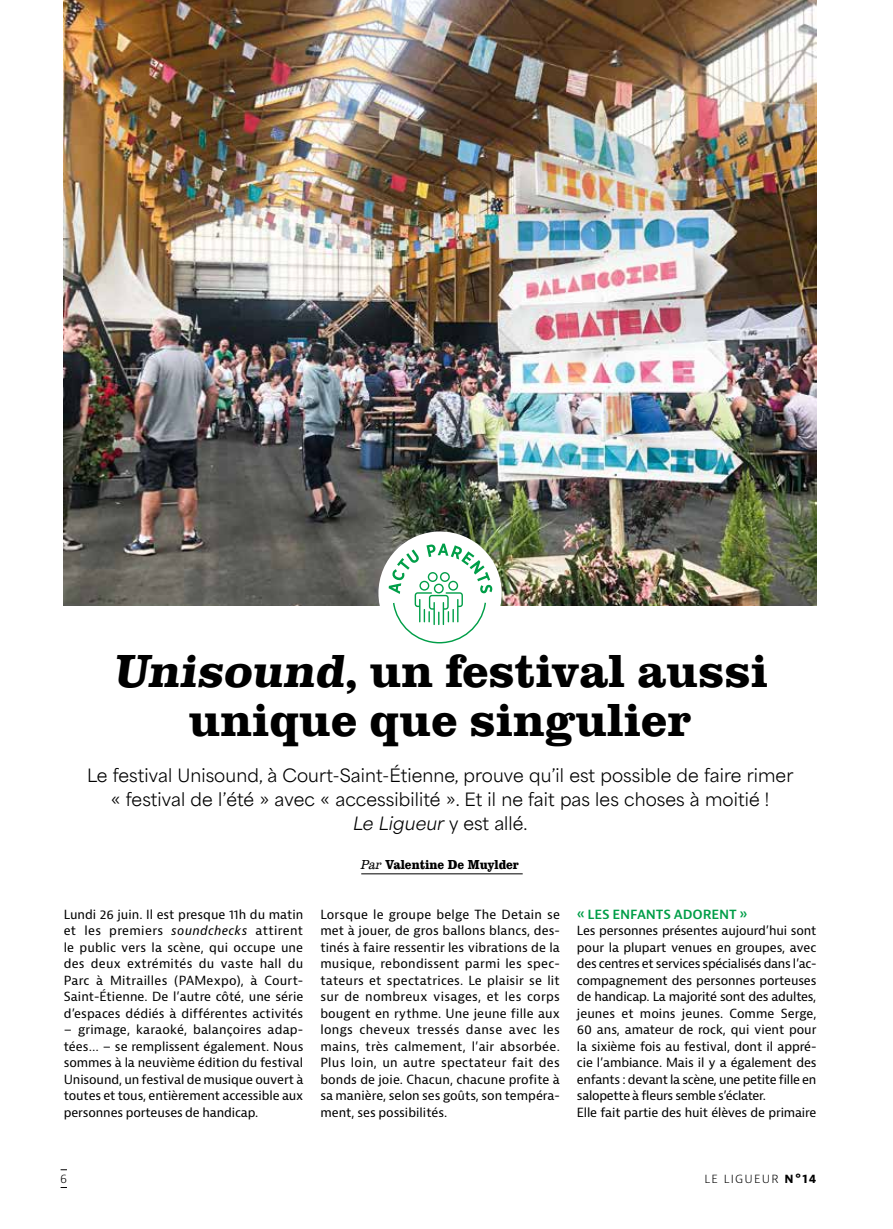
<style>
.page{position:relative;width:893px;height:1229px;background:#fff}
.page>*{position:absolute;margin:0;border:0;box-sizing:border-box;transform-origin:0 0}
.t1{font:700 48px/49.5px "Clarendon URW";color:#000;text-align:center}
.t2{font:17.25px/24px "Area Normal";letter-spacing:.005em;color:#000;text-align:center}
.t3{font:700 13.5px "Clarendon URW Ext Nar";color:#000}
.t4{font:600 13.5px "Bernina Sans";letter-spacing:-.01em;color:#009e48}
.t5{font:12.3px/16.5px "Bernina Sans";letter-spacing:-.01em;color:#000;text-align:justify}
.t6{font:300 12px "Bernina Sans";letter-spacing:.1em;color:#000}
.s1{font-style:italic}
.s2{font-weight:300;font-style:italic}
.s3{font-weight:700}
</style>
<div class="page">
<hr style="left:361px;top:873px;width:162px;height:1px;background:#000">
<img style="left:64px;top:0;width:752px;height:605px">
<div style="left:378px;top:531px;width:124px;height:124px;background:#fff;border-radius:50%"></div>
<svg style="left:389px;top:543px;width:103px;height:101px"></svg>
<h1 class="t1" style="left:112px;top:643px;width:657px">Unisound, un festival aussi unique que singulier</h1>
<h2 class="t2" style="left:87px;top:761px;width:708px">Le festival Unisound, à Court-Saint-Étienne, prouve qu’il est possible de faire rimer « festival de l’été » avec « accessibilité ». Et il ne fait pas les choses à moitié !<br><span class="s1">Le Ligueur</span> y est allé.</h2>
<p class="t3" style="left:361px;top:857px;width:159px"><span class="s2">Par</span> Valentine De Muylder</p>
<p class="t5" style="left:64px;top:906px;width:241px">Lundi 26 juin. Il est presque 11h du matin et les premiers <span class="s1">soundchecks</span> attirent le public vers la scène, qui occupe une des deux extrémités du vaste hall du Parc à Mitrailles (PAMexpo), à Court-Saint-Étienne. De l’autre côté, une série d’espaces dédiés à différentes activités</p>
<p class="t5" style="left:64px;top:1022px;width:241px">– grimage, karaoké, balançoires adap&shy;tées… – se remplissent également. Nous sommes à la neuvième édition du festival Unisound, un festival de musique ouvert à toutes et tous, entièrement accessible aux personnes porteuses de handicap.</p>
<p class="t5" style="left:320px;top:906px;width:241px">Lorsque le groupe belge The Detain se met à jouer, de gros ballons blancs, des&shy;tinés à faire ressentir les vibrations de la musique, rebondissent parmi les spec&shy;tateurs et spectatrices. Le plaisir se lit sur de nombreux visages, et les corps bougent en rythme. Une jeune fille aux longs cheveux tressés danse avec les mains, très calmement, l’air absorbée.<br>Plus loin, un autre spectateur fait des bonds de joie. Chacun, chacune profite à sa manière, selon ses goûts, son tempéra&shy;ment, ses possibilités.</p>
<p class="t4" style="left:577px;top:905px;width:172px">« LES ENFANTS ADORENT »</p>
<p class="t5" style="left:577px;top:923px;width:241px;text-align:left">Les personnes présentes aujourd’hui sont pour la plupart venues en groupes, avec des centres et services spécialisés dans l’ac&shy;compagnement des personnes porteuses de handicap. La majorité sont des adultes, jeunes et moins jeunes. Comme Serge, 60 ans, amateur de rock, qui vient pour la sixième fois au festival, dont il appré&shy;cie l’ambiance. Mais il y a également des enfants : devant la scène, une petite fille en salopette à fleurs semble s’éclater.<br>Elle fait partie des huit élèves de primaire</p>
<p class="t6" style="left:60px;top:1170px;width:8px">6</p>
<p class="t6" style="left:704px;top:1170px;width:114px">LE LIGUEUR <span class="s3">N°14</span></p>
</div>
